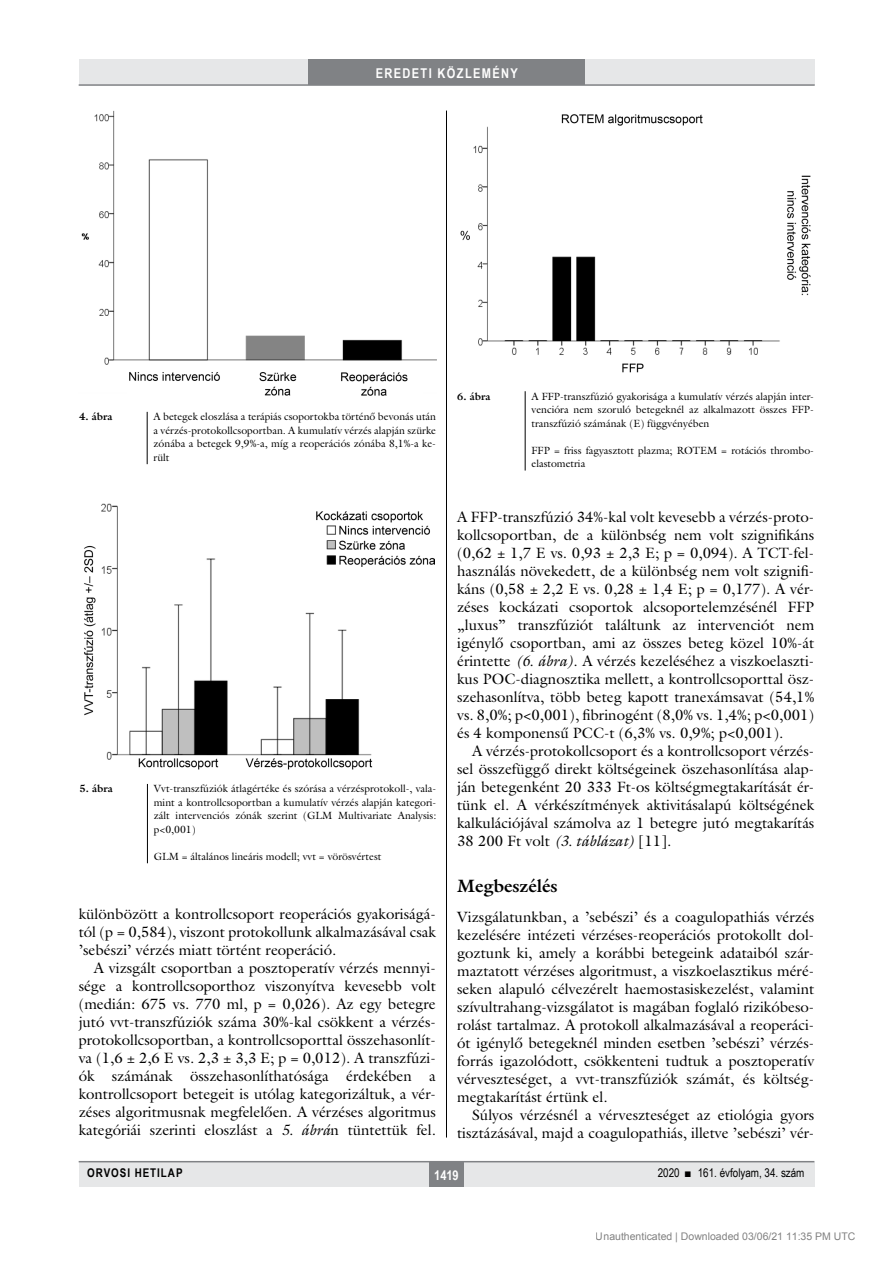
<style>
.page{position:relative;width:893px;height:1263px;background:#fff}
.page>*{position:absolute;margin:0;border:0;box-sizing:border-box;transform-origin:0 0}
.alcimbold{font:700 18px "Galliard Reg";color:#000}
.Body_Text{font:15px/18px "Galliard Reg";color:#000;text-align:justify}
.Body_tompa{font:15px/18px "Galliard Reg";color:#000;text-align:justify}
.t1{font:700 13.5px "Arial Narrow";letter-spacing:.1em;color:#fff}
.t2{font:12px "Arial Narrow";color:#000}
.t3{font:700 12px "Arial Narrow";letter-spacing:.08em;color:#000}
.kepalairas2{font:10.5px/13.5px "Galliard Reg";color:#000;text-align:justify}
.t4{font:10.5px "Arial";color:rgb(0 0 0/.5)}
.kepalairas1{font:700 10.5px "Galliard Reg";color:#000}
.s1{font-style:italic}
</style>
<div class="page">
<div style="left:79px;top:1161px;width:735px;height:25px;background:#e6e7e8"></div>
<div style="left:429px;top:1161px;width:34px;height:25px;background:#808285"></div>
<hr style="left:79px;top:1161px;width:735px;height:1px;background:#808285">
<div style="left:79px;top:60px;width:735px;height:25px;background:#e6e7e8"></div>
<div style="left:308px;top:60px;width:277px;height:25px;background:#808285"></div>
<hr style="left:79px;top:84px;width:736px;height:2px;background:#808285">
<hr style="left:446px;top:111px;width:1px;height:1026px;background:#000">
<img style="left:81px;top:111px;width:355px;height:285px">
<img style="left:460px;top:114px;width:351px;height:259px">
<img style="left:84px;top:503px;width:350px;height:267px">
<hr style="left:147px;top:412px;width:1px;height:52px;background:#000">
<hr style="left:525px;top:391px;width:1px;height:79px;background:#000">
<hr style="left:147px;top:784px;width:1px;height:79px;background:#000">
<p class="t1" style="left:376px;top:63px;width:144px">EREDETI KÖZLEMÉNY</p>
<p class="kepalairas1" style="left:79px;top:410px;width:35px">4. ábra</p>
<p class="kepalairas2" style="left:154px;top:410px;width:284px">A betegek eloszlása a terápiás csoportokba történő bevonás után a vérzés-protokollcsoportban. A kumulatív vérzés alapján szürke zónába a betegek 9,9%-a, míg a reoperációs zónába 8,1%-a ke&shy;rült</p>
<p class="kepalairas1" style="left:79px;top:782px;width:35px">5. ábra</p>
<p class="kepalairas2" style="left:154px;top:782px;width:284px">Vvt-transzfúziók átlagértéke és szórása a vérzésprotokoll-, vala&shy;mint a kontrollcsoportban a kumulatív vérzés alapján kategori&shy;zált intervenciós zónák szerint (GLM Multivariate Analysis: p&lt;0,001)</p>
<p class="kepalairas2" style="left:154px;top:849px;width:229px">GLM = általános lineáris modell; vvt = vörösvértest</p>
<p class="Body_Text" style="left:79px;top:904px;width:359px">különbözött a kontrollcsoport reoperációs gyakoriságá&shy;tól (p = 0,584), viszont protokollunk alkalmazásával csak ’sebészi’ vérzés miatt történt reoperáció.</p>
<p class="Body_Text" style="left:79px;top:958px;width:359px;text-indent:15px">A vizsgált csoportban a posztoperatív vérzés mennyi&shy;sége a kontrollcsoporthoz viszonyítva kevesebb volt (medián: 675 vs. 770 ml, p = 0,026). Az egy betegre jutó vvt-transzfúziók száma 30%-kal csökkent a vérzés&shy;protokollcsoportban, a kontrollcsoporttal összehasonlít&shy;va (1,6 ± 2,6 E vs. 2,3 ± 3,3 E; p = 0,012). A transzfúzi&shy;ók számának összehasonlíthatósága érdekében a kontrollcsoport betegeit is utólag kategorizáltuk, a vér&shy;zéses algoritmusnak megfelelően. A vérzéses algoritmus kategóriái szerinti eloszlást a <span class="s1">5. ábrá</span>n tüntettük fel.</p>
<p class="kepalairas1" style="left:457px;top:389px;width:35px">6. ábra</p>
<p class="kepalairas2" style="left:531px;top:389px;width:284px">A FFP-transzfúzió gyakorisága a kumulatív vérzés alapján inter&shy;vencióra nem szoruló betegeknél az alkalmazott összes FFP&shy;transzfúzió számának (E) függvényében</p>
<p class="kepalairas2" style="left:531px;top:443px;width:284px">FFP = friss fagyasztott plazma; ROTEM = rotációs thrombo&shy;elastometria</p>
<p class="Body_Text" style="left:457px;top:507px;width:359px;text-align:left">A FFP-transzfúzió 34%-kal volt kevesebb a vérzés-proto&shy;kollcsoportban, de a különbség nem volt szignifikáns (0,62 ± 1,7 E vs. 0,93 ± 2,3 E; p = 0,094). A TCT-fel&shy;használás növekedett, de a különbség nem volt szignifi&shy;káns (0,58 ± 2,2 E vs. 0,28 ± 1,4 E; p = 0,177). A vér&shy;zéses kockázati csoportok alcsoportelemzésénél FFP „luxus” transzfúziót találtunk az intervenciót nem igénylő csoportban, ami az összes beteg közel 10%-át érintette <span class="s1">(6. ábra)</span>. A vérzés kezeléséhez a viszkoelaszti&shy;kus POC-diagnosztika mellett, a kontrollcsoporttal ös - szehasonlítva, több beteg kapott tranexámsavat (54,1% vs. 8,0%; p&lt;0,001), fibrinogént (8,0% vs. 1,4%; p&lt;0,001) és 4 komponensű PCC-t (6,3% vs. 0,9%; p&lt;0,001).</p>
<p class="Body_Text" style="left:457px;top:741px;width:359px;text-indent:15px">A vérzés-protokollcsoport és a kontrollcsoport vérzés&shy;sel összefüggő direkt költségeinek öszehasonlítása alap&shy;ján betegenként 20 333 Ft-os költségmegtakarítását ér&shy;tünk el. A vérkészítmények aktivitásalapú költségének kalkulációjával számolva az 1 betegre jutó megtakarítás 38 200 Ft volt <span class="s1">(3. táblázat)</span> [11].</p>
<p class="alcimbold" style="left:457px;top:874px;width:102px">Megbeszélés</p>
<p class="Body_tompa" style="left:457px;top:907px;width:359px">Vizsgálatunkban, a ’sebészi’ és a coagulopathiás vérzés kezelésére intézeti vérzéses-reoperációs protokollt dol&shy;goztunk ki, amely a korábbi betegeink adataiból szár&shy;maztatott vérzéses algoritmust, a viszkoelasztikus méré&shy;seken alapuló célvezérelt haemostasiskezelést, valamint szívultrahang-vizsgálatot is magában foglaló rizikóbeso&shy;rolást tartalmaz. A protokoll alkalmazásával a reoperáci&shy;ót igénylő betegeknél minden esetben ’sebészi’ vérzés&shy;forrás igazolódott, csökkenteni tudtuk a posztoperatív vérveszteséget, a vvt-transzfúziók számát, és költség&shy;megtakarítást értünk el.</p>
<p class="Body_Text" style="left:457px;top:1105px;width:359px;text-align:right">Súlyos vérzésnél a vérveszteséget az etiológia gyors tisztázásával, majd a coagulopathiás, illetve ’sebészi’ vér-</p>
<p class="t3" style="left:87px;top:1164px;width:97px">ORVOSI HETILAP</p>
<p class="t1" style="left:434px;top:1165px;width:26px">1419</p>
<p class="t2" style="left:658px;top:1164px;width:148px">2020 ■ 161. évfolyam, 34. szám</p>
<p class="t4" style="left:596px;top:1231px;width:261px">Unauthenticated | Downloaded 03/06/21 11:35 PM UTC</p>
</div>
